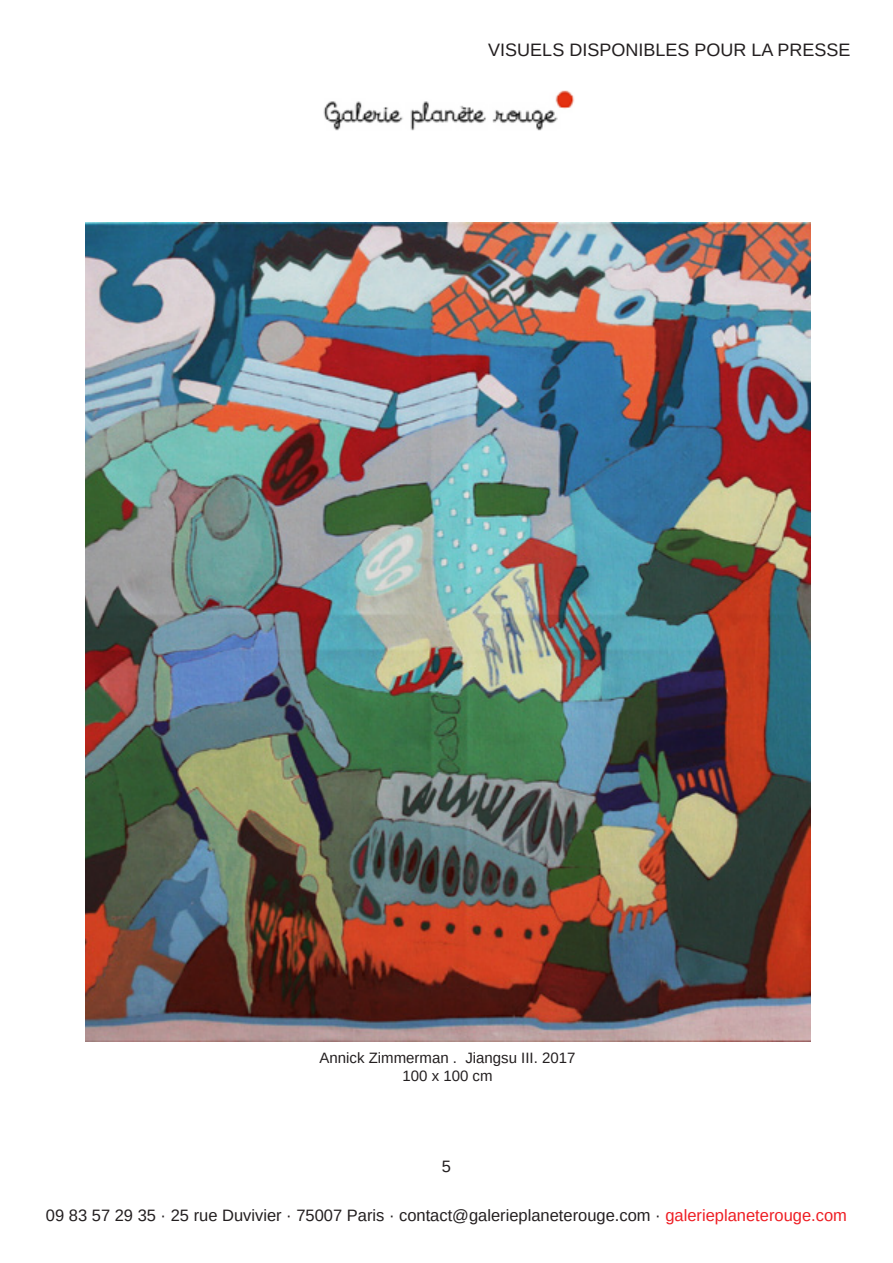
<style>
.page{position:relative;width:893px;height:1263px;background:#fff}
.page>*{position:absolute;margin:0;border:0;box-sizing:border-box;transform-origin:0 0}
.t1{font:18px "Arimo";color:#231f20}
.t2{font:16.5px "Arimo";color:#231f20}
.t3{font:15px "Arimo";color:#231f20}
.s1{color:#ee1d23}
</style>
<div class="page">
<img style="left:323px;top:90px;width:252px;height:41px">
<img style="left:85px;top:222px;width:725px;height:819px">
<p class="t1" style="left:488px;top:38px;width:364px">VISUELS DISPONIBLES POUR LA PRESSE</p>
<p class="t3" style="left:320px;top:1048px;width:257px">Annick Zimmerman . Jiangsu III. 2017</p>
<p class="t3" style="left:402px;top:1066px;width:92px">100 x 100 cm</p>
<p class="t2" style="left:442px;top:1155px;width:11px">5</p>
<p class="t2" style="left:46px;top:1204px;width:802px">09 83 57 29 35 · 25 rue Duvivier · 75007 Paris · contact@galerieplaneterouge.com · <span class="s1">galerieplaneterouge.com</span></p>
</div>
